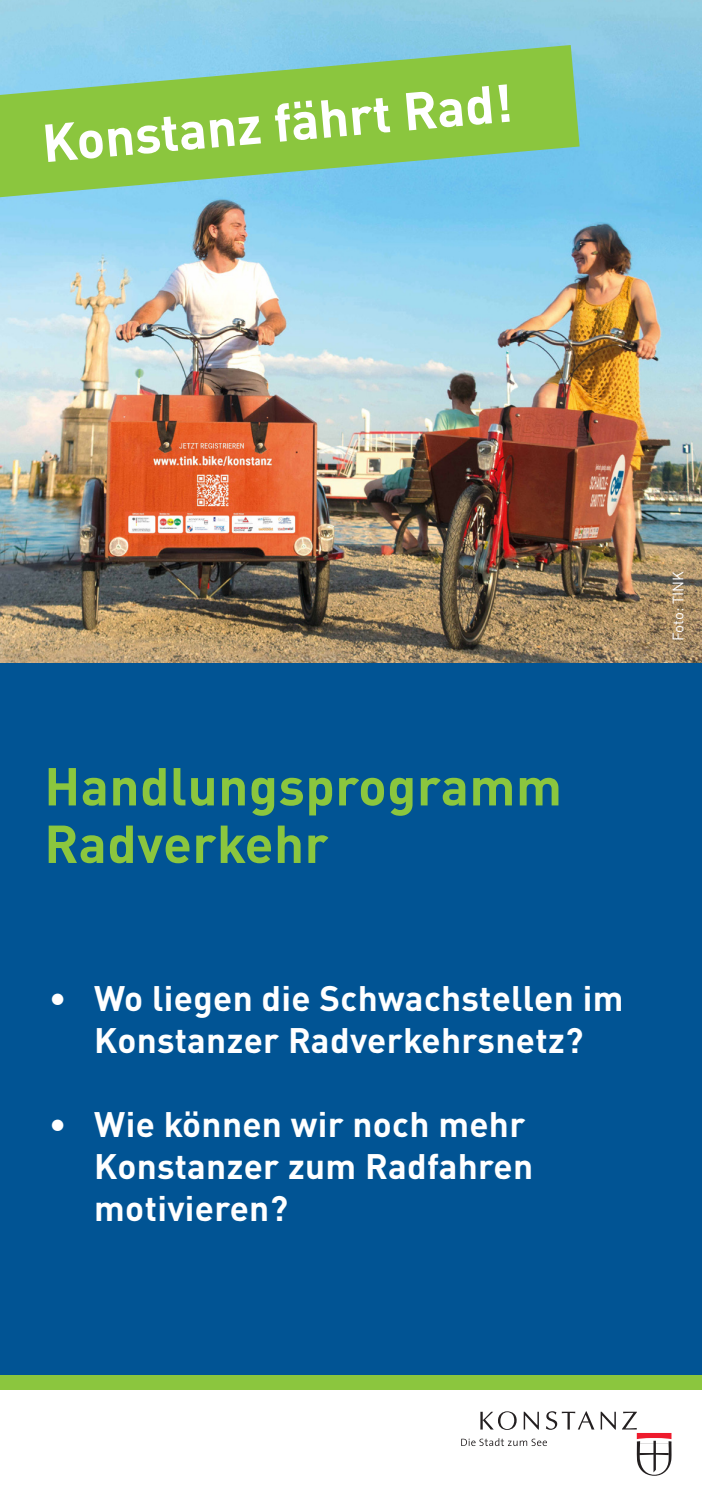
<style>
.page{position:relative;width:702px;height:1489px;background:#fff}
.page>*{position:absolute;margin:0;border:0;box-sizing:border-box;transform-origin:0 0}
.t1{font:700 52.5px/57.5px "DINOT";letter-spacing:.01em;color:#8bc63e}
.t2{font:700 52.5px "DINOT";color:#fff}
.t3{font:700 35px/42px "DINOT";letter-spacing:.01em;color:#fff;text-align:center}
.t4{font:15px "DINOT";color:#fff}
</style>
<div class="page">
<div style="left:0;top:662px;width:702px;height:713px;background:#015494"></div>
<img style="left:0;top:0;width:702px;height:662px">
<svg style="left:0;top:45px;width:579px;height:152px;background:#86c778"></svg>
<div style="left:0;top:1374px;width:702px;height:15px;background:#8bc63e"></div>
<svg style="left:461px;top:1438px;width:86px;height:7px"></svg>
<svg style="left:480px;top:1411px;width:36px;height:18px"></svg>
<svg style="left:523px;top:1411px;width:16px;height:18px"></svg>
<svg style="left:600px;top:1411px;width:15px;height:18px"></svg>
<svg style="left:622px;top:1411px;width:49px;height:64px"></svg>
<svg style="left:546px;top:1411px;width:48px;height:18px"></svg>
<h1 class="t2" style="left:39px;top:109px;width:473px;rotate:-5deg">Konstanz fährt Rad!</h1>
<h1 class="t1" style="left:44px;top:756px;width:519px">Handlungsprogramm<br>Radverkehr</h1>
<p class="t3" style="left:49px;top:976px;width:575px">• Wo liegen die Schwachstellen im<br>Konstanzer Radverkehrsnetz?</p>
<p class="t3" style="left:94px;top:1102px;width:440px;text-align:left;text-indent:-45px">• Wie können wir noch mehr<br>Konstanzer zum Radfahren motivieren?</p>
<p class="t4" style="left:668px;top:641px;width:72px;rotate:-90deg">Foto: TINK</p>
</div>
